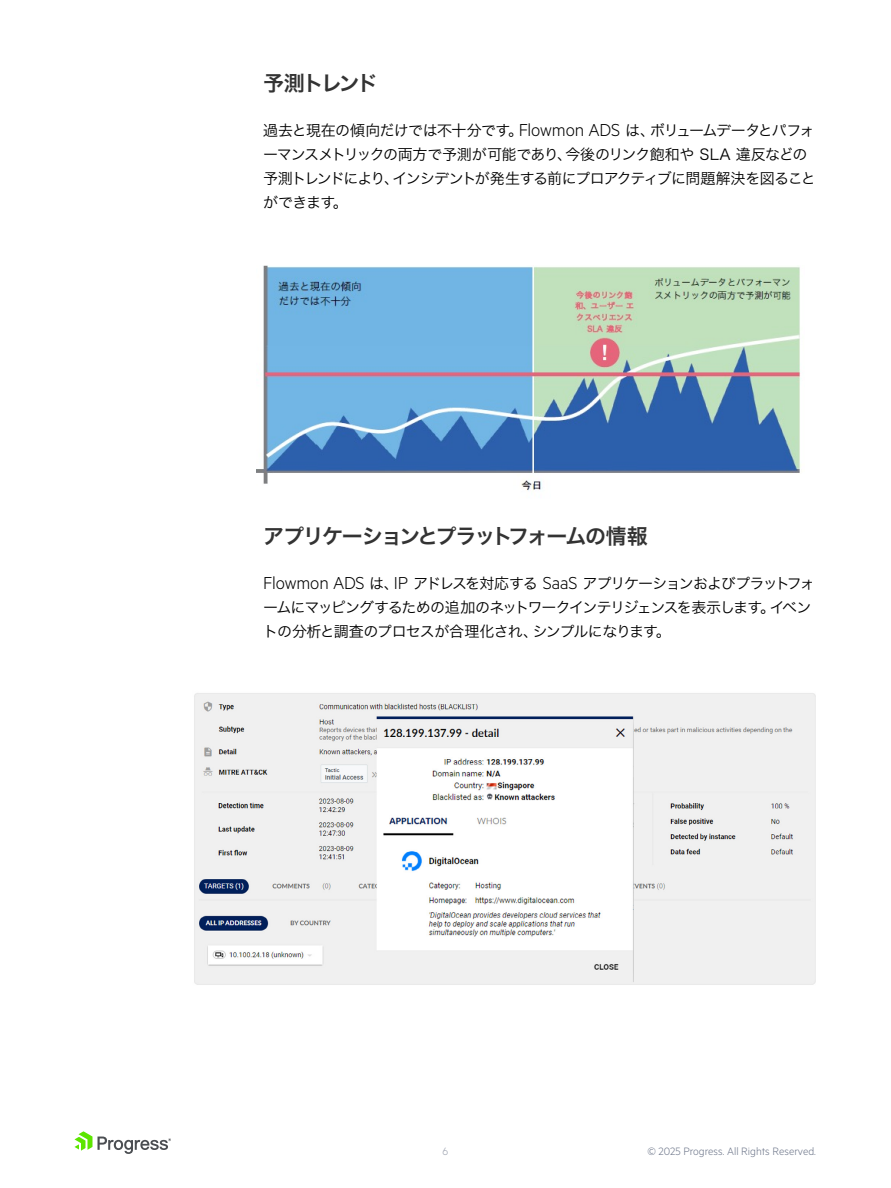
<style>
.page{position:relative;width:891px;height:1188px;background:#fff}
.page>*{position:absolute;margin:0;border:0;box-sizing:border-box;transform-origin:0 0}
.t1{font:21px "Hira Kaku Pro W6";letter-spacing:-.095em;color:#333}
.t2{font:15px/24px "Hira Kaku Pro N W3";letter-spacing:-.06em;color:#000}
.t3{font:300 12px "Metric";color:#6c7589}
.t4{font:300 12px "Metric";color:#989eac}
.s1{font-family:"Metric";font-weight:300;font-size:19.5px}
</style>
<div class="page">
<svg style="left:74px;top:1131px;width:97px;height:23px"></svg>
<img style="left:256px;top:266px;width:545px;height:225px">
<img style="left:194px;top:693px;width:622px;height:292px">
<h1 class="t1" style="left:263px;top:65px;width:117px">予測トレンド</h1>
<p class="t2" style="left:263px;top:118px;width:554px">過去と現在の傾向だけでは不十分です。<span class="s1">Flowmon ADS</span> は、ボリュームデータとパフォーマンスメトリックの両方で予測が可能であり、今後のリンク飽和や SLA 違反などの予測トレンドにより、インシデントが発生する前にプロアクティブに問題解決を図ることができます。</p>
<h1 class="t1" style="left:263px;top:518px;width:386px">アプリケーションとプラットフォームの情報</h1>
<p class="t2" style="left:263px;top:571px;width:553px"><span class="s1">Flowmon ADS</span> は、<span class="s1">IP</span> アドレスを対応する <span class="s1">SaaS</span> アプリケーションおよびプラットフォームにマッピングするための追加のネットワークインテリジェンスを表示します。イベントの分析と調査のプロセスが合理化され、シンプルになります。</p>
<p class="t4" style="left:443px;top:1144px;width:7px">6</p>
<p class="t3" style="left:647px;top:1144px;width:170px">© 2025 Progress. All Rights Reserved.</p>
</div>
